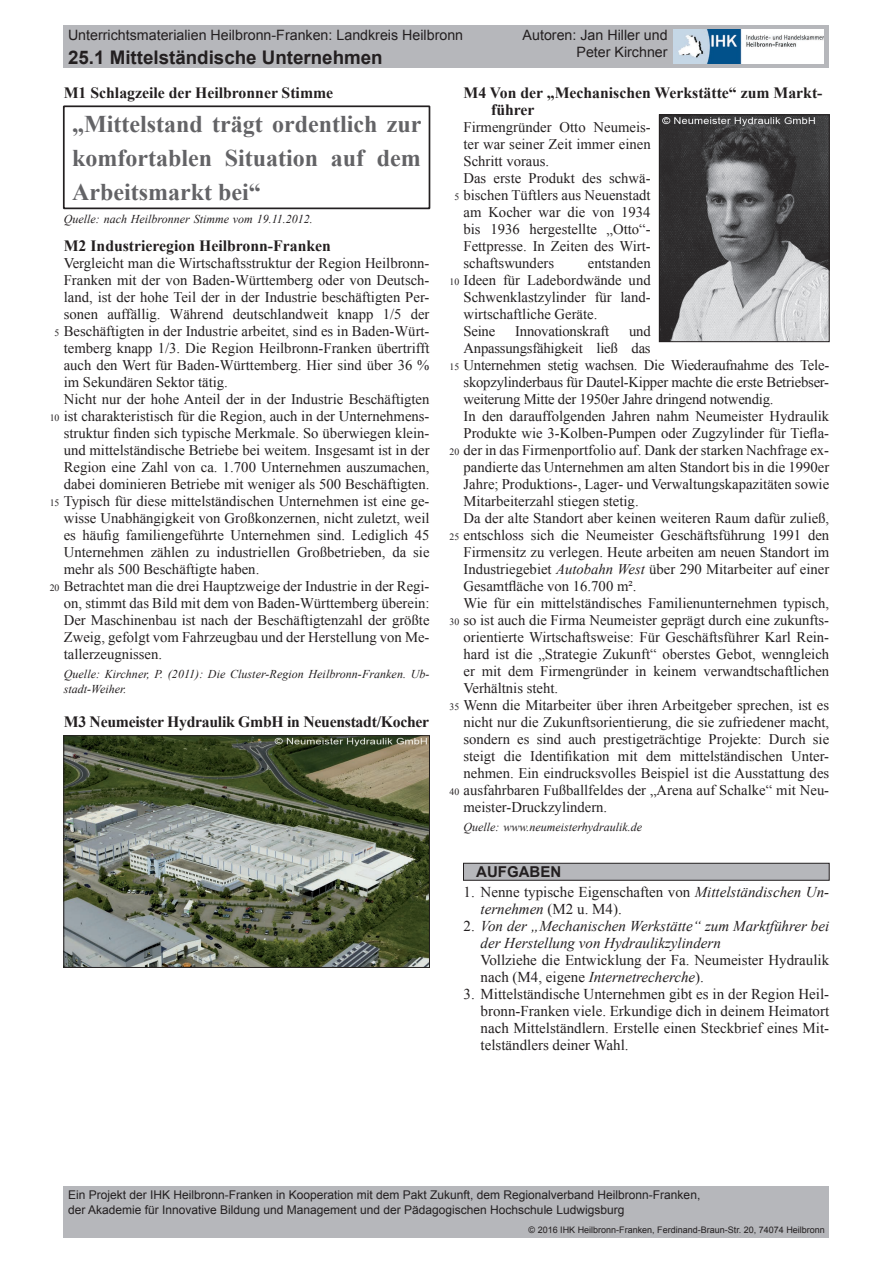
<style>
.page{position:relative;width:893px;height:1263px;background:#fff}
.page>*{position:absolute;margin:0;border:0;box-sizing:border-box;transform-origin:0 0}
.t1{font:700 24px/34px "Times New Roman";color:#636366;text-align:justify}
.t2{font:700 18.75px "Arial";color:#231f20}
.t3{font:700 15.75px/17px "Times New Roman";color:#231f20}
.t4{font:700 15.75px "Times New Roman";letter-spacing:-.02em;color:#231f20}
.t5{font:15px/17px "Times New Roman";color:#231f20}
.t6{font:italic 15px/17px "Times New Roman";color:#231f20}
.t7{font:700 15px "Arial";color:#231f20}
.t8{font:14.7px/17px "Times New Roman";color:#231f20}
.t9{font:14.25px/17.1px "Arial";color:#231f20;text-align:right}
.t10{font:12px/14.4px "Arial";color:#231f20}
.t11{font:italic 12px/15px "Times New Roman";color:#231f20}
.t12{font:9.75px "Times New Roman";color:#231f20}
.t13{font:9px "Arial";color:#231f20}
.s1{font-style:italic}
.s2{font-style:normal}
</style>
<div class="page">
<div style="left:64px;top:26px;width:765px;height:42px;background:#b6b7bb"></div>
<div style="left:64px;top:1186px;width:765px;height:51px;background:#b6b7bb"></div>
<img style="left:673px;top:30px;width:151px;height:34px">
<img style="left:65px;top:737px;width:363px;height:229px">
<img style="left:661px;top:116px;width:167px;height:224px">
<svg style="left:463px;top:862px;width:367px;height:19px;background:#a9a9ad"></svg>
<div style="left:63px;top:105px;width:367px;height:104px;border:2px solid #231f20"></div>
<div style="left:63px;top:735px;width:367px;height:233px;border:1px solid #231f20"></div>
<div style="left:659px;top:114px;width:171px;height:228px;border:1px solid #231f20"></div>
<p class="t9" style="left:68px;top:27px;width:397px">Unterrichtsmaterialien Heilbronn-Franken: Landkreis Heilbronn</p>
<p class="t2" style="left:68px;top:45px;width:316px">25.1 Mittelständische Unternehmen</p>
<p class="t9" style="left:523px;top:27px;width:146px">Autoren: Jan Hiller und<br>Peter Kirchner</p>
<p class="t3" style="left:64px;top:84px;width:271px">M1 Schlagzeile der Heilbronner Stimme</p>
<h1 class="t1" style="left:72px;top:106px;width:351px">„Mittelstand trägt ordentlich zur komfortablen Situation auf dem Arbeitsmarkt bei“</h1>
<p class="t11" style="left:64px;top:212px;width:251px">Quelle: nach Heilbronner Stimme vom 19.11.2012.</p>
<p class="t3" style="left:64px;top:237px;width:269px">M2 Industrieregion Heilbronn-Franken</p>
<p class="t8" style="left:64px;top:254px;width:367px">Vergleicht man die Wirtschaftsstruktur der Region Heilbronn-Franken mit der von Baden-Württemberg oder von Deutsch&shy;land, ist der hohe Teil der in der Industrie beschäftigten Per&shy;sonen auffällig. Während deutschlandweit knapp 1/5 der Beschäftigten in der Industrie arbeitet, sind es in Baden-Würt&shy;temberg knapp 1/3. Die Region Heilbronn-Franken übertrifft auch den Wert für Baden-Württemberg. Hier sind über 36 % im Sekundären Sektor tätig.<br>Nicht nur der hohe Anteil der in der Industrie Beschäftigten ist charakteristisch für die Region, auch in der Unternehmens&shy;struktur finden sich typische Merkmale. So überwiegen klein&shy;und mittelständische Betriebe bei weitem. Insgesamt ist in der Region eine Zahl von ca. 1.700 Unternehmen auszumachen, dabei dominieren Betriebe mit weniger als 500 Beschäftigten.<br>Typisch für diese mittelständischen Unternehmen ist eine ge&shy;wisse Unabhängigkeit von Großkonzernen, nicht zuletzt, weil es häufig familiengeführte Unternehmen sind. Lediglich 45<br>Unternehmen zählen zu industriellen Großbetrieben, da sie mehr als 500 Beschäftigte haben.<br>Betrachtet man die drei Hauptzweige der Industrie in der Regi&shy;on, stimmt das Bild mit dem von Baden-Württemberg überein:<br>Der Maschinenbau ist nach der Beschäftigtenzahl der größte Zweig, gefolgt vom Fahrzeugbau und der Herstellung von Me&shy;tallerzeugnissen.</p>
<p class="t11" style="left:64px;top:667px;width:367px">Quelle: Kirchner, P. (2011): Die Cluster-Region Heilbronn-Franken. Ub&shy;stadt-Weiher.</p>
<p class="t4" style="left:64px;top:711px;width:367px">M3 Neumeister Hydraulik GmbH in Neuenstadt/Kocher</p>
<p class="t12" style="left:55px;top:326px;width:6px">5</p>
<p class="t12" style="left:50px;top:411px;width:11px">10</p>
<p class="t12" style="left:50px;top:496px;width:11px">15</p>
<p class="t12" style="left:50px;top:581px;width:11px">20</p>
<p class="t3" style="left:491px;top:84px;width:333px;text-indent:-28px">M4 Von der „Mechanischen Werkstätte“ zum Markt&shy;führer</p>
<p class="t8" style="left:463px;top:118px;width:189px">Firmengründer Otto Neumeis&shy;ter war seiner Zeit immer einen<br>Schritt voraus.<br>Das erste Produkt des schwä&shy;bischen Tüftlers aus Neuenstadt am Kocher war die von 1934 bis 1936 hergestellte „Otto“-<br>Fettpresse. In Zeiten des Wirt&shy;schaftswunders</p>
<p class="t12" style="left:454px;top:190px;width:6px">5</p>
<p class="t8" style="left:463px;top:254px;width:189px;text-indent:124px">entstanden<br>Ideen für Ladebordwände und<br>Schwenklastzylinder für land&shy;wirtschaftliche Geräte.<br>Seine</p>
<p class="t12" style="left:449px;top:275px;width:11px">10</p>
<p class="t8" style="left:463px;top:322px;width:367px;text-indent:166px">und<br>Anpassungsfähigkeit ließ das<br>Unternehmen stetig wachsen. Die Wiederaufnahme des Tele&shy;skopzylinderbaus für Dautel-Kipper machte die erste Betriebser&shy;weiterung Mitte der 1950er Jahre dringend notwendig.<br>In den darauffolgenden Jahren nahm Neumeister Hydraulik Produkte wie 3-Kolben-Pumpen oder Zugzylinder für Tiefla&shy;der in das Firmenportfolio auf. Dank der starken Nachfrage ex&shy;pandierte das Unternehmen am alten Standort bis in die 1990er Jahre; Produktions-, Lager- und Verwaltungskapazitäten sowie Mitarbeiterzahl stiegen stetig.<br>Da der alte Standort aber keinen weiteren Raum dafür zuließ, entschloss sich die Neumeister Geschäftsführung 1991 den Firmensitz zu verlegen. Heute arbeiten am neuen Standort im Industriegebiet <span class="s1">Autobahn West</span> über 290 Mitarbeiter auf einer Gesamtfläche von 16.700 m².<br>Wie für ein mittelständisches Familienunternehmen typisch, so ist auch die Firma Neumeister geprägt durch eine zukunfts&shy;orientierte Wirtschaftsweise: Für Geschäftsführer Karl Rein&shy;hard ist die „Strategie Zukunft“ oberstes Gebot, wenngleich er mit dem Firmengründer in keinem verwandtschaftlichen Verhältnis steht.<br>Wenn die Mitarbeiter über ihren Arbeitgeber sprechen, ist es nicht nur die Zukunftsorientierung, die sie zufriedener macht, sondern es sind auch prestigeträchtige Projekte: Durch sie steigt die Identifikation mit dem mittelständischen Unter&shy;nehmen. Ein eindrucksvolles Beispiel ist die Ausstattung des ausfahrbaren Fußballfeldes der „Arena auf Schalke“ mit Neu&shy;meister-Druckzylindern.</p>
<p class="t11" style="left:463px;top:820px;width:180px">Quelle: www.neumeisterhydraulik.de</p>
<p class="t8" style="left:515px;top:322px;width:95px">Innovationskraft</p>
<p class="t12" style="left:449px;top:360px;width:11px">15</p>
<p class="t12" style="left:449px;top:445px;width:11px">20</p>
<p class="t12" style="left:449px;top:530px;width:11px">25</p>
<p class="t12" style="left:449px;top:615px;width:11px">30</p>
<p class="t12" style="left:449px;top:700px;width:11px">35</p>
<p class="t12" style="left:449px;top:785px;width:11px">40</p>
<p class="t7" style="left:476px;top:862px;width:86px">AUFGABEN</p>
<p class="t5" style="left:480px;top:883px;width:350px;text-indent:-17px">1. Nenne typische Eigenschaften von <span class="s1">Mittelständischen Un&shy;ternehmen</span> (M2 u. M4).</p>
<p class="t6" style="left:480px;top:917px;width:350px;text-indent:-17px"><span class="s2">2.</span> Von der „Mechanischen Werkstätte“ zum Marktführer bei der Herstellung von Hydraulikzylindern</p>
<p class="t5" style="left:480px;top:951px;width:350px">Vollziehe die Entwicklung der Fa. Neumeister Hydraulik nach (M4, eigene <span class="s1">Internetrecherche</span>).</p>
<p class="t5" style="left:480px;top:985px;width:350px;text-align:justify;text-indent:-17px">3. Mittelständische Unternehmen gibt es in der Region Heil&shy;bronn-Franken viele. Erkundige dich in deinem Heimatort nach Mittelständlern. Erstelle einen Steckbrief eines Mit&shy;telständlers deiner Wahl.</p>
<p class="t10" style="left:68px;top:1188px;width:634px">Ein Projekt der IHK Heilbronn-Franken in Kooperation mit dem Pakt Zukunft, dem Regionalverband Heilbronn-Franken, der Akademie für Innovative Bildung und Management und der Pädagogischen Hochschule Ludwigsburg</p>
<p class="t13" style="left:529px;top:1224px;width:298px">© 2016 IHK Heilbronn-Franken, Ferdinand-Braun-Str. 20, 74074 Heilbronn</p>
</div>
